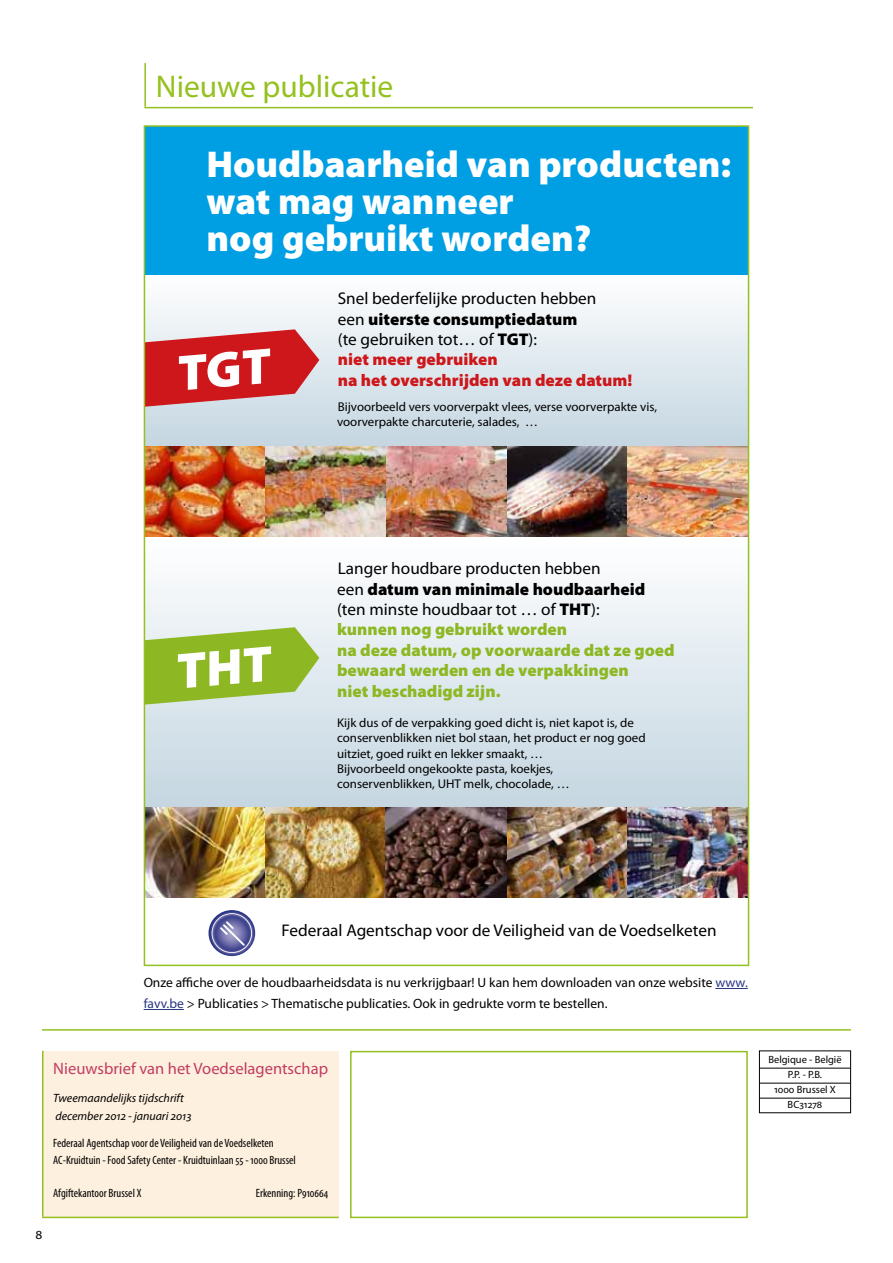
<style>
.page{position:relative;width:893px;height:1263px;background:#fff}
.page>*{position:absolute;margin:0;border:0;box-sizing:border-box;transform-origin:0 0}
.t1{font:900 37.5px/36.8px "Myriad Pro";color:#fff}
.t2{font:31.5px "Myriad Pro";color:#95c11f}
.t3{font:900 16.95px/20.4px "Myriad Pro";color:#8db824}
.t4{font:16.95px/20.4px "Myriad Pro";color:#000}
.t5{font:16.5px "Myriad Pro";color:#c13d62}
.t6{font:13.5px/21px "Myriad Pro";color:#000}
.t7{font:12.75px/15.3px "Myriad Pro";color:#000}
.t8{font:condensed 12px/16.5px "Myriad Pro";color:#000}
.t9{font:italic 12px/18px "Myriad Pro";color:#000}
.t10{font:10.5px/15px "Myriad Pro";color:#000;text-align:center}
.s1{font-weight:900}
.s2{font-weight:900;color:#cd171a}
.s3{font-weight:400;color:#000}
.s4{color:#000}
.s5{color:#283583}
</style>
<div class="page">
<div style="left:350px;top:1051px;width:398px;height:167px;border:2px solid #95c11f"></div>
<hr style="left:760px;top:1068px;width:90px;height:1px;background:#000">
<hr style="left:760px;top:1083px;width:90px;height:1px;background:#000">
<hr style="left:760px;top:1098px;width:90px;height:1px;background:#000">
<div style="left:759px;top:1050px;width:92px;height:63px;border:1px solid #000"></div>
<div style="left:43px;top:1051px;width:296px;height:166px;background:#fef0de"></div>
<hr style="left:42px;top:1051px;width:2px;height:166px;background:#95c11f">
<hr style="left:42px;top:1217px;width:297px;height:1px;background:#95c11f">
<hr style="left:42px;top:1029px;width:809px;height:2px;background:#95c11f">
<hr style="left:144px;top:63px;width:2px;height:44px;background:#95c11f">
<hr style="left:144px;top:107px;width:609px;height:1px;background:#95c11f">
<div style="left:144px;top:535px;width:604px;height:275px;background:linear-gradient(to bottom,#fff,#c3d3dd)"></div>
<div style="left:144px;top:272px;width:604px;height:175px;background:linear-gradient(to bottom,#fff,#c4d5e0)"></div>
<img style="left:147px;top:447px;width:118px;height:89px">
<img style="left:147px;top:808px;width:360px;height:89px">
<img style="left:265px;top:808px;width:121px;height:89px">
<svg style="left:386px;top:808px;width:120px;height:89px;background:#533a35"></svg>
<img style="left:507px;top:808px;width:121px;height:89px">
<img style="left:628px;top:808px;width:118px;height:89px">
<img style="left:507px;top:447px;width:121px;height:89px">
<img style="left:265px;top:447px;width:121px;height:89px">
<img style="left:628px;top:447px;width:118px;height:89px">
<img style="left:386px;top:447px;width:121px;height:89px">
<svg style="left:208px;top:910px;width:47px;height:46px"></svg>
<svg style="left:212px;top:913px;width:40px;height:40px"></svg>
<svg style="left:212px;top:914px;width:39px;height:38px"></svg>
<svg style="left:220px;top:921px;width:25px;height:25px"></svg>
<div style="left:144px;top:126px;width:604px;height:149px;background:#009fe3"></div>
<hr style="left:715px;top:988px;width:33px;height:1px;background:#283583">
<hr style="left:144px;top:1009px;width:40px;height:1px;background:#283583">
<svg style="left:144px;top:329px;width:175px;height:78px;background:#d0484a"></svg>
<svg style="left:144px;top:627px;width:175px;height:78px;background:#a0c352"></svg>
<h2 class="t2" style="left:156px;top:67px;width:239px">Nieuwe publicatie</h2>
<h1 class="t1" style="left:206px;top:145px;width:526px">Houdbaarheid van producten: wat mag wanneer<br>nog gebruikt worden?</h1>
<h3 class="t4" style="left:338px;top:288px;width:296px">Snel bederfelijke producten hebben<br>een <span class="s1">uiterste consumptiedatum<br></span>(te gebruiken tot… of <span class="s1">TGT</span>):<br><span class="s2">niet meer gebruiken<br>na het overschrijden van deze datum!</span></h3>
<p class="t7" style="left:337px;top:399px;width:321px">Bijvoorbeeld vers voorverpakt vlees, verse voorverpakte vis, voorverpakte charcuterie, salades, …</p>
<h3 class="t3" style="left:337px;top:558px;width:339px"><span class="s3">Langer houdbare producten hebben<br>een</span> <span class="s4">datum van minimale houdbaarheid </span><span class="s3">(ten minste houdbaar tot … of</span> <span class="s4">THT</span><span class="s3">):<br></span>kunnen nog gebruikt worden<br>na deze datum, op voorwaarde dat ze goed bewaard werden en de verpakkingen<br>niet beschadigd zijn.</h3>
<p class="t7" style="left:337px;top:715px;width:310px">Kijk dus of de verpakking goed dicht is, niet kapot is, de conservenblikken niet bol staan, het product er nog goed uitziet, goed ruikt en lekker smaakt, …<br>Bijvoorbeeld ongekookte pasta, koekjes, conservenblikken, UHT melk, chocolade, …</p>
<h3 class="t4" style="left:282px;top:919px;width:436px">Federaal Agentschap voor de Veiligheid van de Voedselketen</h3>
<p class="t6" style="left:144px;top:972px;width:606px">Onze affiche over de houdbaarheidsdata is nu verkrijgbaar! U kan hem downloaden van onze website <span class="s5">www. favv.be</span> &gt; Publicaties &gt; Thematische publicaties. Ook in gedrukte vorm te bestellen.</p>
<p class="t5" style="left:53px;top:1058px;width:276px">Nieuwsbrief van het Voedselagentschap</p>
<p class="t9" style="left:53px;top:1089px;width:140px">Tweemaandelijks tijdschrift december 2012 - januari 2013</p>
<p class="t8" style="left:53px;top:1135px;width:244px">Federaal Agentschap voor de Veiligheid van de Voedselketen<br>AC-Kruidtuin - Food Safety Center - Kruidtuinlaan 55 - 1000 Brussel</p>
<p class="t8" style="left:53px;top:1184px;width:90px">Afgiftekantoor Brussel X</p>
<p class="t8" style="left:256px;top:1184px;width:74px">Erkenning: P910664</p>
<p class="t6" style="left:35px;top:1224px;width:8px">8</p>
<p class="t10" style="left:768px;top:1052px;width:75px">Belgique - België<br>P.P. - P.B.<br>1000 Brussel X<br>BC31278</p>
</div>
